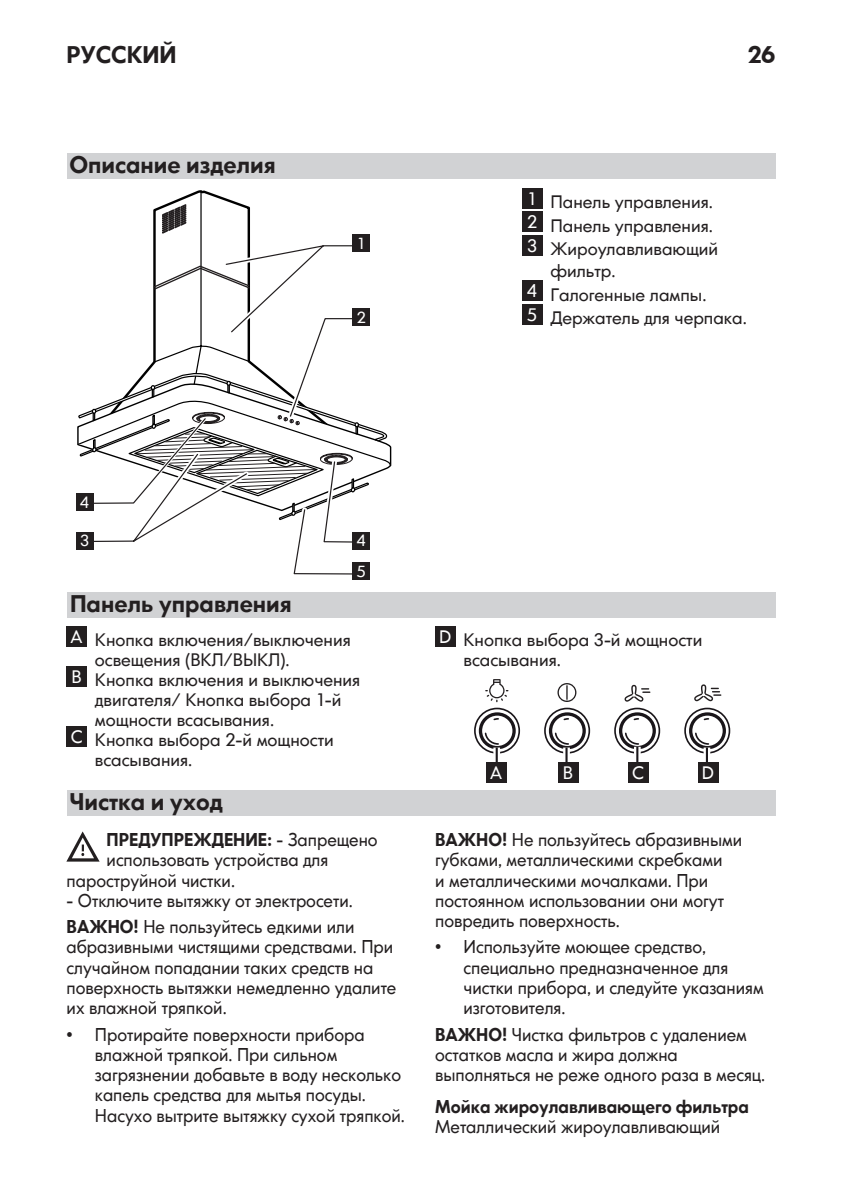
<style>
.page{position:relative;width:842px;height:1191px;background:#fff}
.page>*{position:absolute;margin:0;border:0;box-sizing:border-box;transform-origin:0 0}
.t1{font:800 24px "IKEA Sans";color:#231f20}
.t2{font:18.4px/20.4px "IKEA Sans";color:#231f20;scale:.95 1}
.t3{font:800 18.4px "IKEA Sans";color:#231f20;scale:.95 1}
.t4{font:18px/23.6px "IKEA Sans";color:#231f20}
.t5{font:18px "IKEA Sans";color:#fff}
.t6{font:16px "IKEA Sans";color:#fff}
.s1{font-weight:400}
.s2{font-weight:800}
</style>
<div class="page">
<div style="left:67px;top:153px;width:708px;height:26px;background:#d1d2d4"></div>
<div style="left:522px;top:188px;width:20px;height:20px;background:#231f20"></div>
<div style="left:522px;top:212px;width:20px;height:20px;background:#231f20"></div>
<div style="left:522px;top:235px;width:20px;height:20px;background:#231f20"></div>
<div style="left:522px;top:280px;width:20px;height:20px;background:#231f20"></div>
<div style="left:522px;top:304px;width:20px;height:20px;background:#231f20"></div>
<div style="left:67px;top:626px;width:20px;height:20px;background:#231f20"></div>
<div style="left:67px;top:666px;width:20px;height:20px;background:#231f20"></div>
<div style="left:67px;top:726px;width:20px;height:20px;background:#231f20"></div>
<div style="left:435px;top:626px;width:20px;height:20px;background:#231f20"></div>
<img style="left:67px;top:831px;width:33px;height:30px">
<div style="left:67px;top:790px;width:708px;height:26px;background:#d1d2d4"></div>
<svg style="left:77px;top:190px;width:314px;height:385px"></svg>
<div style="left:352px;top:531px;width:18px;height:18px;background:#231f20"></div>
<div style="left:76px;top:531px;width:18px;height:18px;background:#231f20"></div>
<div style="left:352px;top:234px;width:18px;height:18px;background:#231f20"></div>
<div style="left:352px;top:308px;width:18px;height:18px;background:#231f20"></div>
<div style="left:352px;top:562px;width:18px;height:17px;background:#231f20"></div>
<div style="left:76px;top:493px;width:18px;height:18px;background:#231f20"></div>
<div style="left:479px;top:712px;width:37px;height:37px;border:3px solid #1a161a;border-radius:50%"></div>
<div style="left:474px;top:707px;width:46px;height:46px;border:2px solid #1a161a;border-radius:50%"></div>
<svg style="left:484px;top:717px;width:15px;height:28px"></svg>
<div style="left:549px;top:712px;width:37px;height:37px;border:3px solid #1a161a;border-radius:50%"></div>
<div style="left:544px;top:707px;width:46px;height:46px;border:2px solid #1a161a;border-radius:50%"></div>
<svg style="left:554px;top:717px;width:15px;height:28px"></svg>
<div style="left:619px;top:712px;width:37px;height:37px;border:3px solid #1a161a;border-radius:50%"></div>
<div style="left:614px;top:707px;width:46px;height:46px;border:2px solid #1a161a;border-radius:50%"></div>
<svg style="left:624px;top:717px;width:15px;height:28px"></svg>
<div style="left:689px;top:712px;width:37px;height:37px;border:3px solid #1a161a;border-radius:50%"></div>
<div style="left:684px;top:707px;width:46px;height:46px;border:2px solid #1a161a;border-radius:50%"></div>
<svg style="left:694px;top:717px;width:16px;height:28px"></svg>
<svg style="left:493px;top:747px;width:7px;height:36px"></svg>
<hr style="left:496px;top:747px;width:2px;height:36px;background:#1a161a">
<div style="left:563px;top:747px;width:7px;height:36px;background:#fff"></div>
<hr style="left:565px;top:747px;width:3px;height:36px;background:#1a161a">
<svg style="left:634px;top:746px;width:7px;height:37px"></svg>
<hr style="left:636px;top:746px;width:2px;height:37px;background:#1a161a">
<div style="left:704px;top:747px;width:6px;height:36px;background:#f1f1f1"></div>
<hr style="left:706px;top:747px;width:2px;height:36px;background:#1a161a">
<svg style="left:485px;top:679px;width:23px;height:23px"></svg>
<svg style="left:624px;top:685px;width:26px;height:17px"></svg>
<svg style="left:694px;top:684px;width:27px;height:17px"></svg>
<svg style="left:557px;top:683px;width:19px;height:19px"></svg>
<div style="left:486px;top:762px;width:20px;height:20px;background:#231f20"></div>
<div style="left:558px;top:762px;width:20px;height:20px;background:#231f20"></div>
<div style="left:628px;top:762px;width:20px;height:20px;background:#231f20"></div>
<div style="left:698px;top:762px;width:20px;height:20px;background:#231f20"></div>
<div style="left:67px;top:592px;width:709px;height:25px;background:#d1d2d4"></div>
<h1 class="t1" style="left:67px;top:36px;width:112px">РУССКИЙ</h1>
<h1 class="t1" style="left:748px;top:36px;width:29px">26</h1>
<h1 class="t1" style="left:69px;top:146px;width:208px">Описание изделия</h1>
<p class="t6" style="left:357px;top:231px;width:11px">1</p>
<p class="t6" style="left:357px;top:305px;width:11px">2</p>
<p class="t4" style="left:527px;top:189px;width:193px"><sup>1</sup> Панель управления.<br><sup>2</sup> Панель управления.<br><sup>3</sup> Жироулавливающий</p>
<p class="t4" style="left:527px;top:258px;width:221px;text-indent:23px">фильтр.<br><sup>4</sup> Галогенные лампы.<br><sup>5</sup> Держатель для черпака.</p>
<p class="t6" style="left:80px;top:490px;width:11px">4</p>
<p class="t6" style="left:80px;top:529px;width:11px">3</p>
<p class="t6" style="left:357px;top:529px;width:11px">4</p>
<h1 class="t1" style="left:70px;top:585px;width:223px">Панель управления</h1>
<p class="t6" style="left:357px;top:559px;width:11px">5</p>
<p class="t4" style="left:71px;top:627px;width:282px"><sup>A</sup> Кнопка включения/выключения</p>
<p class="t4" style="left:95px;top:647px;width:196px">освещения (ВКЛ/ВЫКЛ).</p>
<p class="t4" style="left:72px;top:667px;width:290px"><sup>B</sup> Кнопка включения и выключения</p>
<p class="t4" style="left:95px;top:687px;width:248px">двигателя/ Кнопка выбора 1-й</p>
<p class="t4" style="left:95px;top:707px;width:181px">мощности всасывания.</p>
<p class="t4" style="left:71px;top:727px;width:265px"><sup>C</sup> Кнопка выбора 2-й мощности</p>
<p class="t4" style="left:95px;top:747px;width:99px">всасывания.</p>
<h1 class="t1" style="left:69px;top:783px;width:155px">Чистка и уход</h1>
<p class="t3" style="left:107px;top:825px;width:287px">ПРЕДУПРЕЖДЕНИЕ: <span class="s1">- Запрещено</span></p>
<p class="t2" style="left:107px;top:849px;width:235px">использовать устройства для</p>
<p class="t2" style="left:67px;top:869px;width:179px">пароструйной чистки.</p>
<p class="t2" style="left:67px;top:886px;width:305px;line-height:26.2px">- Отключите вытяжку от электросети.<br><span class="s2">ВАЖНО!</span> Не пользуйтесь едкими или</p>
<p class="t2" style="left:67px;top:936px;width:349px">абразивными чистящими средствами. При случайном попадании таких средств на поверхность вытяжки немедленно удалите их влажной тряпкой.</p>
<p class="t2" style="left:95px;top:1023px;width:328px;text-indent:-28px">• Протирайте поверхности прибора влажной тряпкой. При сильном загрязнении добавьте в воду несколько капель средства для мытья посуды.<br>Насухо вытрите вытяжку сухой тряпкой.</p>
<p class="t4" style="left:463px;top:629px;width:240px;line-height:20px;text-indent:-24px"><sup>D</sup> Кнопка выбора 3-й мощности всасывания.</p>
<p class="t5" style="left:490px;top:759px;width:14px">A</p>
<p class="t5" style="left:563px;top:759px;width:12px">B</p>
<p class="t5" style="left:632px;top:759px;width:13px">C</p>
<p class="t5" style="left:702px;top:759px;width:14px">D</p>
<p class="t2" style="left:435px;top:828px;width:325px"><span class="s2">ВАЖНО!</span> Не пользуйтесь абразивными губками, металлическими скребками<br>и металлическими мочалками. При постоянном использовании они могут повредить поверхность.</p>
<p class="t2" style="left:463px;top:936px;width:318px;text-indent:-28px">• Используйте моющее средство, специально предназначенное для чистки прибора, и следуйте указаниям изготовителя.</p>
<p class="t2" style="left:435px;top:1023px;width:349px"><span class="s2">ВАЖНО!</span> Чистка фильтров с удалением остатков масла и жира должна выполняться не реже одного раза в месяц.</p>
<p class="t3" style="left:435px;top:1092px;width:332px">Мойка жироулавливающего фильтра</p>
<p class="t2" style="left:435px;top:1116px;width:302px">Металлический жироулавливающий</p>
</div>
